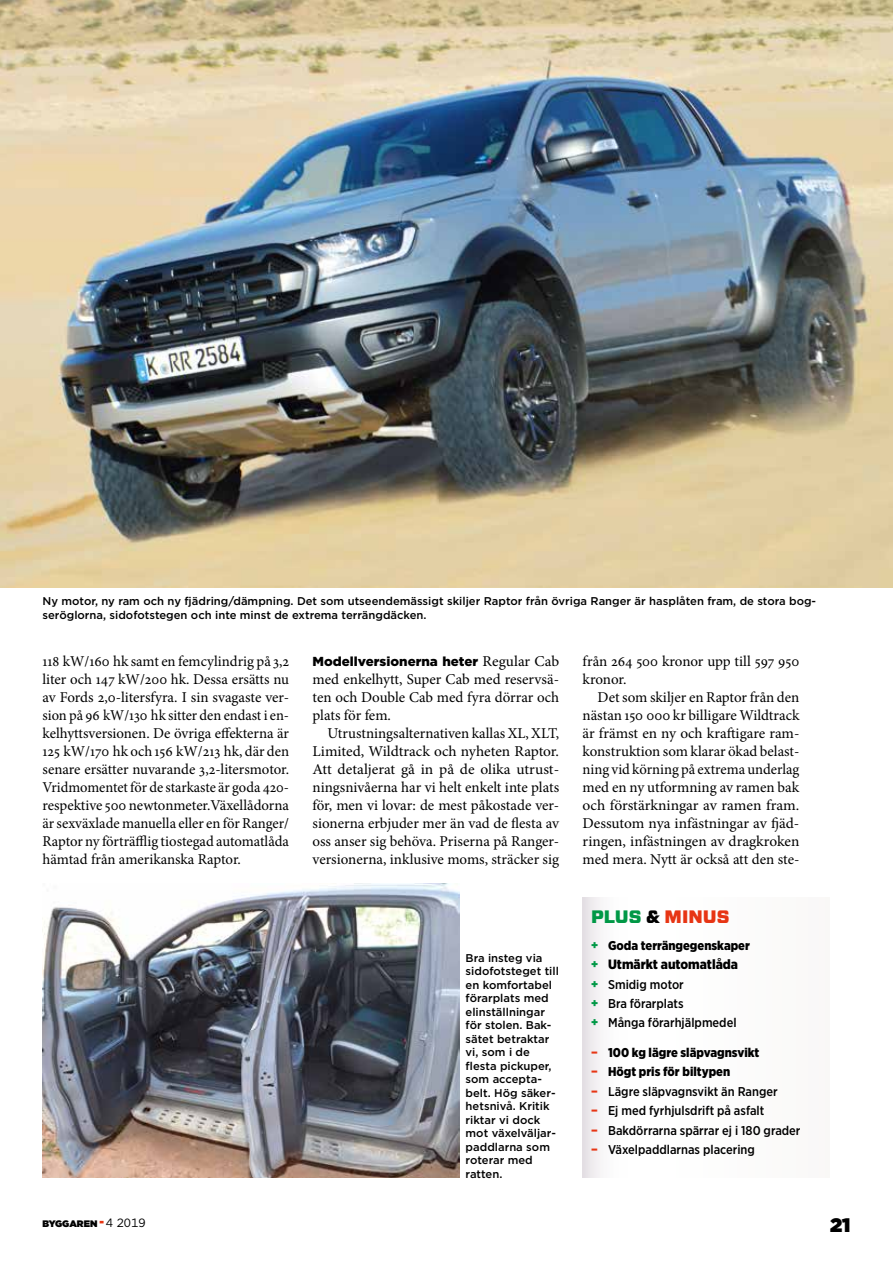
<style>
.page{position:relative;width:893px;height:1263px;background:#fff}
.page>*{position:absolute;margin:0;border:0;box-sizing:border-box;transform-origin:0 0}
.t1{font:900 19.5px "Gotham";color:#000}
.t2{font:900 18px "Forza";color:#e73514}
.t3{font:15px/18px "Minion Pro";color:#000;text-align:justify}
.t4{font:900 13.5px "Gotham Narrow";color:#000}
.t5{font:900 13.05px "Gotham";color:#000}
.t6{font:500 12.75px/19.5px "Gotham Narrow";color:#000}
.t7{font:900 12.75px "Gotham Narrow";color:#000}
.t8{font:500 11.25px/13.5px "Gotham";color:#000}
.t9{font:900 9.45px "Gotham";color:#000}
.s1{font-family:"Minion Pro";font-weight:400;font-size:15px}
.s2{font-weight:400;font-size:12px}
.s3{color:#009846}
.s4{color:#000}
.s5{font-family:"Forza";font-size:13.5px;color:#009846}
.s6{font-family:"Forza";color:#009846}
.s7{font-family:"Forza";font-weight:900;font-size:13.5px;color:#009846}
.s8{font-family:"Forza";font-size:13.5px;color:#e73514}
.s9{font-family:"Forza";font-weight:900;font-size:13.5px;color:#e73514}
</style>
<div class="page">
<img style="left:0;top:0;width:893px;height:588px">
<img style="left:43px;top:883px;width:416px;height:295px">
<p class="t8" style="left:43px;top:594px;width:775px">Ny motor, ny ram och ny fjädring/dämpning. Det som utseendemässigt skiljer Raptor från övriga Ranger är hasplåten fram, de stora bog&shy;seröglorna, sidofotstegen och inte minst de extrema terrängdäcken.</p>
<p class="t3" style="left:583px;top:652px;width:218px">från 264 500 kronor upp till 597 950 kronor.</p>
<p class="t3" style="left:583px;top:688px;width:218px;text-indent:15px">Det som skiljer en Raptor från den nästan 150 000 kr billigare Wildtrack är främst en ny och kraftigare ram&shy;konstruktion som klarar ökad belast&shy;ning vid körning på extrema underlag med en ny utformning av ramen bak och förstärkningar av ramen fram.<br>Dessutom nya infästningar av fjäd&shy;ringen, infästningen av dragkroken med mera. Nytt är också att den ste-</p>
<p class="t3" style="left:43px;top:652px;width:248px">118 kW/160 hk samt en femcylindrig på 3,2 liter och 147 kW/200 hk. Dessa ersätts nu av Fords 2,0-litersfyra. I sin svagaste ver&shy;sion på 96 kW/130 hk sitter den endast i en&shy;kelhyttsversionen. De övriga effekterna är 125 kW/170 hk och 156 kW/213 hk, där den senare ersätter nuvarande 3,2-litersmotor.<br>Vridmomentet för de starkaste är goda 420- respektive 500 newtonmeter.Växellådorna är sexväxlade manuella eller en för Ranger/ Raptor ny förträfflig tiostegad automatlåda hämtad från amerikanska Raptor.</p>
<p class="t5" style="left:313px;top:652px;width:248px">Modellversionerna heter <span class="s1">Regular Cab</span></p>
<p class="t3" style="left:313px;top:670px;width:248px">med enkelhytt, Super Cab med reservsä&shy;ten och Double Cab med fyra dörrar och plats för fem.</p>
<p class="t3" style="left:313px;top:724px;width:248px;text-indent:15px">Utrustningsalternativen kallas XL, XLT, Limited, Wildtrack och nyheten Raptor.<br>Att detaljerat gå in på de olika utrust&shy;ningsnivåerna har vi helt enkelt inte plats för, men vi lovar: de mest påkostade ver&shy;sionerna erbjuder mer än vad de flesta av oss anser sig behöva. Priserna på Ranger&shy;versionerna, inklusive moms, sträcker sig</p>
<p class="t9" style="left:43px;top:1217px;width:105px">BYGGAREN <span class="s2">4 2019</span></p>
<p class="t8" style="left:466px;top:951px;width:95px">Bra insteg via sidofotsteget till en komfortabel förarplats med elinställningar för stolen. Bak&shy;sätet betraktar vi, som i de flesta pickuper, som accepta&shy;belt. Hög säker&shy;hetsnivå. Kritik riktar vi dock mot växelväljar&shy;paddlarna som roterar med ratten.</p>
<p class="t2" style="left:591px;top:905px;width:140px"><span class="s3">PLUS</span> <span class="s4">&amp;</span> MINUS</p>
<p class="t7" style="left:591px;top:937px;width:160px"><span class="s5">+</span> Goda terrängegenskaper</p>
<p class="t4" style="left:591px;top:955px;width:148px"><span class="s6">+</span> Utmärkt automatlåda</p>
<p class="t6" style="left:591px;top:974px;width:147px"><span class="s7">+</span> Smidig motor<br><span class="s7">+</span> Bra förarplats<br><span class="s7">+</span> Många förarhjälpmedel</p>
<p class="t7" style="left:591px;top:1044px;width:170px"><span class="s8">–</span> 100 kg lägre släpvagnsvikt</p>
<p class="t7" style="left:591px;top:1063px;width:141px"><span class="s8">–</span> Högt pris för biltypen</p>
<p class="t6" style="left:591px;top:1081px;width:188px"><span class="s9">–</span> Lägre släpvagnsvikt än Ranger</p>
<p class="t6" style="left:591px;top:1101px;width:175px"><span class="s9">–</span> Ej med fyrhjulsdrift på asfalt</p>
<p class="t6" style="left:591px;top:1120px;width:211px"><span class="s9">–</span> Bakdörrarna spärrar ej i 180 grader</p>
<p class="t6" style="left:591px;top:1140px;width:165px"><span class="s9">–</span> Växelpaddlarnas placering</p>
<h1 class="t1" style="left:830px;top:1211px;width:22px">21</h1>
</div>
